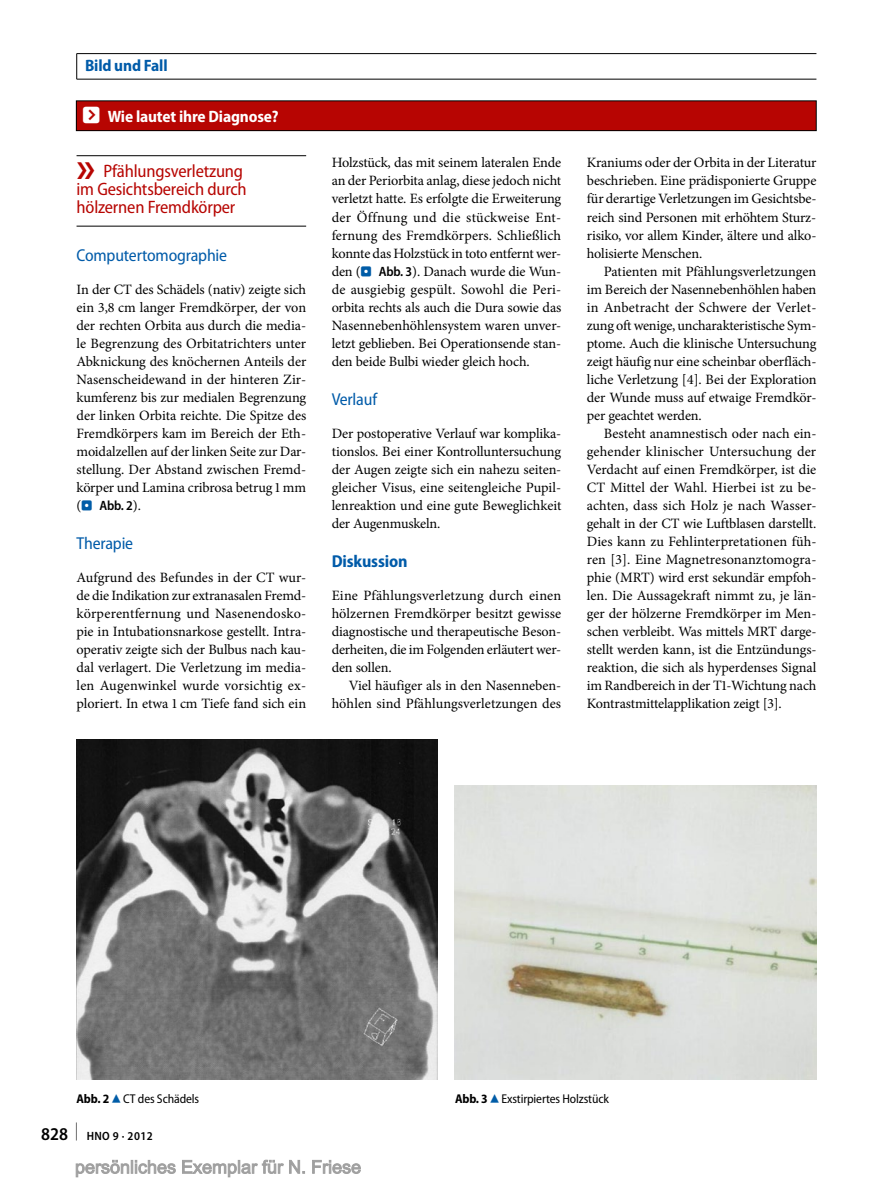
<style>
.page{position:relative;width:893px;height:1187px;background:#fff}
.page>*{position:absolute;margin:0;border:0;box-sizing:border-box;transform-origin:0 0}
.t1{font:600 semi-condensed 45px "Myriad Pro";color:#b70502}
.t2{font:semi-condensed 18px/18px "Myriad Pro";letter-spacing:-.01em;color:#b70502}
.t3{font:semi-condensed 17.25px "Myriad Pro";letter-spacing:-.01em;color:#005ba9}
.t4{font:700 semi-condensed 17.25px "Myriad Pro";letter-spacing:-.01em;color:#005ba9}
.t5{font:700 semi-condensed 16.5px "Myriad Pro";letter-spacing:-.01em;color:#fff}
.t6{font:700 semi-condensed 16.5px "Myriad Pro";letter-spacing:-.01em;color:#005ba9}
.t7{font:14.25px/18px "Minion Pro";letter-spacing:-.01em;color:#000;text-align:justify}
.t8{font:600 semi-condensed 13.5px "Myriad Pro";color:#000}
.t9{font:semi-condensed 12.75px "Myriad Pro";letter-spacing:-.01em;color:#000}
.t10{font:600 semi-condensed 12px "Myriad Pro";letter-spacing:.03em;color:#000}
.s1{font-family:"S Buttons";font-weight:400;font-stretch:normal;font-size:15px}
.s2{font-family:"Minion Pro";font-weight:400;font-stretch:normal;font-size:14.25px}
.s3{font-family:"S Buttons";font-weight:400;font-stretch:normal;color:#005ca7}
.s4{font-family:"S Buttons";font-size:13.5px;color:#005ca7}
.s5{font-family:"Myriad Pro";font-weight:600;font-stretch:semi-condensed;font-size:13.5px}
.s6{font-weight:700}
.s7{font-family:"S Buttons";font-stretch:normal;font-size:14.25px;color:#005ca7}
.s8{font-size:18px}
</style>
<div class="page">
<hr style="left:77px;top:155px;width:229px;height:1px;background:#000">
<hr style="left:77px;top:226px;width:229px;height:1px;background:#000">
<img style="left:77px;top:739px;width:361px;height:340px">
<img style="left:455px;top:785px;width:361px;height:294px">
<div style="left:76px;top:101px;width:740px;height:30px;background:#b70502"></div>
<div style="left:76px;top:101px;width:740px;height:30px;border:1px solid #000"></div>
<hr style="left:77px;top:53px;width:739px;height:1px;background:#000">
<svg style="left:76px;top:54px;width:1px;height:25px"></svg>
<hr style="left:77px;top:79px;width:739px;height:1px;background:#000">
<svg style="left:75px;top:1159px;width:286px;height:18px"></svg>
<p class="t6" style="left:85px;top:57px;width:84px">Bild und Fall</p>
<p class="t5" style="left:83px;top:107px;width:197px"><span class="s1">D</span> Wie lautet ihre Diagnose?</p>
<h1 class="t1" style="left:77px;top:142px;width:20px">»</h1>
<p class="t2" style="left:77px;top:162px;width:172px;text-indent:27px">Pfählungsverletzung im Gesichtsbereich durch hölzernen Fremdkörper</p>
<p class="t3" style="left:77px;top:245px;width:152px">Computertomographie</p>
<p class="t7" style="left:77px;top:280px;width:231px">In der CT des Schädels (nativ) zeigte sich ein 3,8 cm langer Fremdkörper, der von der rechten Orbita aus durch die media&shy;le Begrenzung des Orbitatrichters unter Abknickung des knöchernen Anteils der Nasenscheidewand in der hinteren Zir&shy;kumferenz bis zur medialen Begrenzung der linken Orbita reichte. Die Spitze des Fremdkörpers kam im Bereich der Eth&shy;moidalzellen auf der linken Seite zur Dar&shy;stellung. Der Abstand zwischen Fremd&shy;körper und Lamina cribrosa betrug 1 mm</p>
<p class="t8" style="left:77px;top:497px;width:66px"><span class="s2">(</span><span class="s3">.</span> Abb. 2<span class="s2">).</span></p>
<p class="t3" style="left:77px;top:533px;width:58px">Therapie</p>
<p class="t7" style="left:77px;top:568px;width:231px">Aufgrund des Befundes in der CT wur&shy;de die Indikation zur extranasalen Fremd&shy;körperentfernung und Nasenendosko&shy;pie in Intubationsnarkose gestellt. Intra&shy;operativ zeigte sich der Bulbus nach kau&shy;dal verlagert. Die Verletzung im media&shy;len Augenwinkel wurde vorsichtig ex&shy;ploriert. In etwa 1 cm Tiefe fand sich ein</p>
<p class="t7" style="left:332px;top:154px;width:231px">Holzstück, das mit seinem lateralen Ende an der Periorbita anlag, diese jedoch nicht verletzt hatte. Es erfolgte die Erweiterung der Öffnung und die stückweise Ent&shy;fernung des Fremdkörpers. Schließlich konnte das Holzstück in toto entfernt wer&shy;den (<span class="s4">.</span> <span class="s5">Abb. 3</span>). Danach wurde die Wun&shy;de ausgiebig gespült. Sowohl die Peri&shy;orbita rechts als auch die Dura sowie das Nasennebenhöhlensystem waren unver&shy;letzt geblieben. Bei Operationsende stan&shy;den beide Bulbi wieder gleich hoch.</p>
<p class="t3" style="left:332px;top:389px;width:47px">Verlauf</p>
<p class="t7" style="left:332px;top:424px;width:231px">Der postoperative Verlauf war komplika&shy;tionslos. Bei einer Kontrolluntersuchung der Augen zeigte sich ein nahezu seiten&shy;gleicher Visus, eine seitengleiche Pupil&shy;lenreaktion und eine gute Beweglichkeit der Augenmuskeln.</p>
<p class="t4" style="left:332px;top:551px;width:77px">Diskussion</p>
<p class="t7" style="left:332px;top:586px;width:231px">Eine Pfählungsverletzung durch einen hölzernen Fremdkörper besitzt gewisse diagnostische und therapeutische Beson&shy;derheiten, die im Folgenden erläutert wer&shy;den sollen.</p>
<p class="t7" style="left:332px;top:676px;width:231px;text-align:right">Viel häufiger als in den Nasenneben&shy;höhlen sind Pfählungsverletzungen des</p>
<p class="t7" style="left:587px;top:154px;width:231px">Kraniums oder der Orbita in der Literatur beschrieben. Eine prädisponierte Gruppe für derartige Verletzungen im Gesichtsbe&shy;reich sind Personen mit erhöhtem Sturz&shy;risiko, vor allem Kinder, ältere und alko&shy;holisierte Menschen.</p>
<p class="t7" style="left:587px;top:262px;width:231px;text-indent:17px">Patienten mit Pfählungsverletzungen im Bereich der Nasennebenhöhlen haben in Anbetracht der Schwere der Verlet&shy;zung oft wenige, uncharakteristische Sym&shy;ptome. Auch die klinische Untersuchung zeigt häufig nur eine scheinbar oberfläch&shy;liche Verletzung [4]. Bei der Exploration der Wunde muss auf etwaige Fremdkör&shy;per geachtet werden.</p>
<p class="t7" style="left:587px;top:424px;width:231px;text-indent:17px">Besteht anamnestisch oder nach ein&shy;gehender klinischer Untersuchung der Verdacht auf einen Fremdkörper, ist die CT Mittel der Wahl. Hierbei ist zu be&shy;achten, dass sich Holz je nach Wasser&shy;gehalt in der CT wie Luftblasen darstellt.<br>Dies kann zu Fehlinterpretationen füh&shy;ren [3]. Eine Magnetresonanztomogra&shy;phie (MRT) wird erst sekundär empfoh&shy;len. Die Aussagekraft nimmt zu, je län&shy;ger der hölzerne Fremdkörper im Men&shy;schen verbleibt. Was mittels MRT darge&shy;stellt werden kann, ist die Entzündungs&shy;reaktion, die sich als hyperdenses Signal im Randbereich in der T1-Wichtung nach Kontrastmittelapplikation zeigt [3].</p>
<p class="t9" style="left:77px;top:1091px;width:124px"><span class="s6">Abb. 2</span><span class="s7">8</span>CT des Schädels</p>
<p class="t9" style="left:455px;top:1091px;width:155px"><span class="s6">Abb. 3</span><span class="s7">8</span>Exstirpiertes Holzstück</p>
<p class="t10" style="left:41px;top:1129px;width:113px"><span class="s8">828 </span><sup>|</sup> HNO 9 · 2012</p>
</div>
